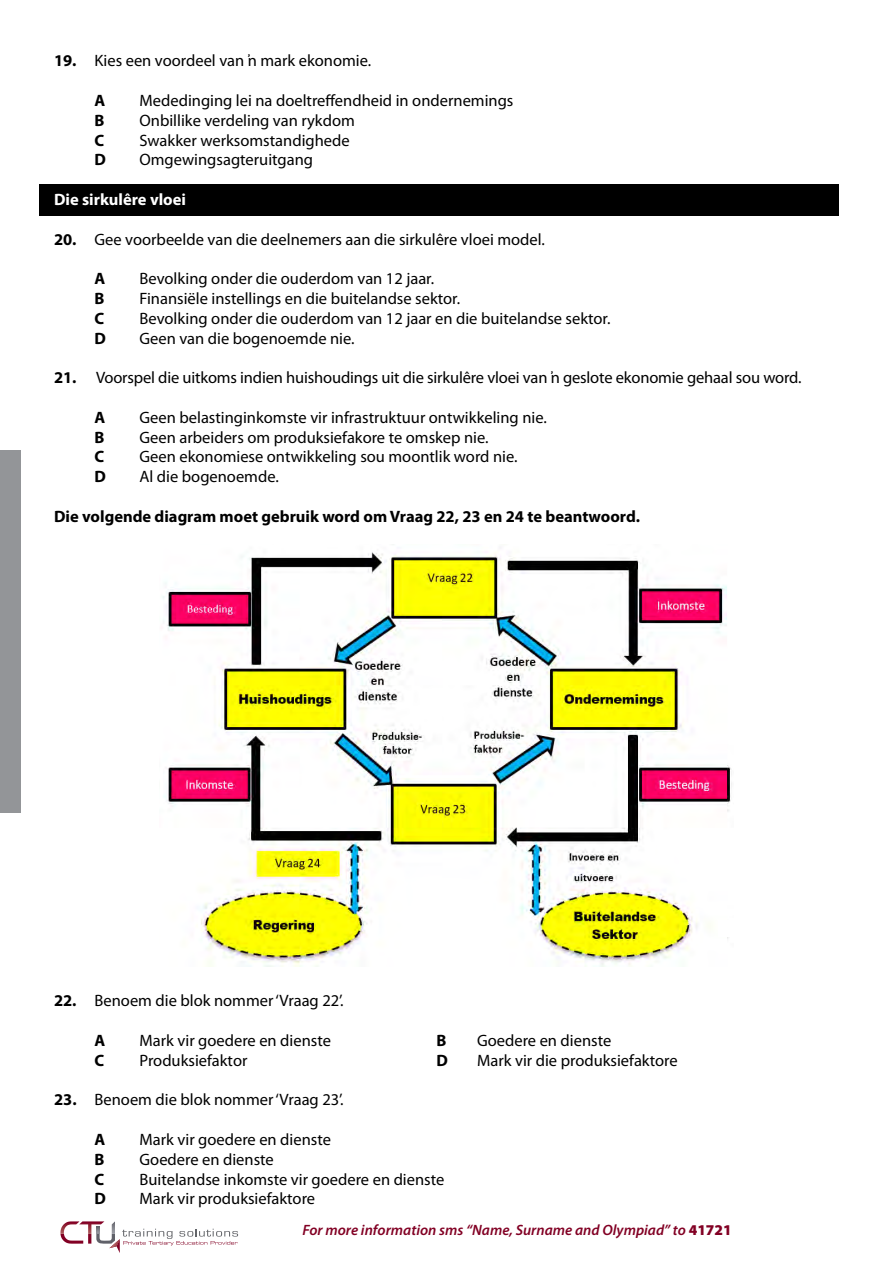
<style>
.page{position:relative;width:893px;height:1263px;background:#fff}
.page>*{position:absolute;margin:0;border:0;box-sizing:border-box;transform-origin:0 0}
.t1{font:16.5px "Myriad Pro";color:#000}
.t2{font:700 16.5px "Myriad Pro";color:#000}
.t3{font:700 16.5px "Myriad Pro";color:#fff}
.t4{font:italic 600 15px "Myriad Pro";color:#820024}
.s1{font-weight:700}
.s2{font-weight:900;font-style:normal}
</style>
<div class="page">
<div style="left:0;top:450px;width:21px;height:363px;background:#939598"></div>
<div style="left:40px;top:184px;width:799px;height:31px;background:#000"></div>
<img style="left:162px;top:551px;width:570px;height:416px">
<div style="left:718px;top:920px;width:18px;height:17px;background:#fff"></div>
<svg style="left:60px;top:1221px;width:178px;height:32px"></svg>
<p class="t1" style="left:54px;top:51px;width:319px"><span class="s1">19.</span> Kies een voordeel van ŉ mark ekonomie.</p>
<p class="t2" style="left:95px;top:90px;width:12px">A</p>
<p class="t1" style="left:140px;top:90px;width:375px">Mededinging lei na doeltreffendheid in ondernemings</p>
<p class="t2" style="left:95px;top:109px;width:11px">B</p>
<p class="t1" style="left:140px;top:110px;width:217px">Onbillike verdeling van rykdom</p>
<p class="t2" style="left:95px;top:129px;width:11px">C</p>
<p class="t1" style="left:140px;top:130px;width:212px">Swakker werksomstandighede</p>
<p class="t2" style="left:95px;top:149px;width:13px">D</p>
<p class="t1" style="left:140px;top:150px;width:175px">Omgewingsagteruitgang</p>
<p class="t3" style="left:54px;top:189px;width:134px">Die sirkulêre vloei</p>
<p class="t1" style="left:54px;top:229px;width:492px"><span class="s1">20.</span> Gee voorbeelde van die deelnemers aan die sirkulêre vloei model.</p>
<p class="t2" style="left:95px;top:268px;width:12px">A</p>
<p class="t1" style="left:140px;top:268px;width:296px">Bevolking onder die ouderdom van 12 jaar.</p>
<p class="t2" style="left:95px;top:288px;width:11px">B</p>
<p class="t1" style="left:140px;top:288px;width:322px">Finansiële instellings en die buitelandse sektor.</p>
<p class="t2" style="left:95px;top:307px;width:11px">C</p>
<p class="t1" style="left:140px;top:308px;width:472px">Bevolking onder die ouderdom van 12 jaar en die buitelandse sektor.</p>
<p class="t2" style="left:95px;top:327px;width:13px">D</p>
<p class="t1" style="left:140px;top:328px;width:217px">Geen van die bogenoemde nie.</p>
<p class="t1" style="left:54px;top:367px;width:749px"><span class="s1">21.</span> Voorspel die uitkoms indien huishoudings uit die sirkulêre vloei van ŉ geslote ekonomie gehaal sou word.</p>
<p class="t2" style="left:95px;top:406px;width:12px">A</p>
<p class="t1" style="left:140px;top:407px;width:409px">Geen belastinginkomste vir infrastruktuur ontwikkeling nie.</p>
<p class="t2" style="left:95px;top:426px;width:11px">B</p>
<p class="t1" style="left:140px;top:427px;width:351px">Geen arbeiders om produksiefakore te omskep nie.</p>
<p class="t2" style="left:95px;top:446px;width:11px">C</p>
<p class="t1" style="left:140px;top:447px;width:379px">Geen ekonomiese ontwikkeling sou moontlik word nie.</p>
<p class="t2" style="left:95px;top:466px;width:13px">D</p>
<p class="t1" style="left:140px;top:466px;width:141px">Al die bogenoemde.</p>
<p class="t2" style="left:54px;top:505px;width:587px">Die volgende diagram moet gebruik word om Vraag 22, 23 en 24 te beantwoord.</p>
<p class="t1" style="left:54px;top:991px;width:291px"><span class="s1">22.</span> Benoem die blok nommer ‘Vraag 22’.</p>
<p class="t2" style="left:95px;top:1029px;width:12px">A</p>
<p class="t1" style="left:140px;top:1030px;width:193px">Mark vir goedere en dienste</p>
<p class="t2" style="left:437px;top:1029px;width:11px">B</p>
<p class="t1" style="left:477px;top:1030px;width:136px">Goedere en dienste</p>
<p class="t2" style="left:95px;top:1049px;width:11px">C</p>
<p class="t1" style="left:140px;top:1050px;width:109px">Produksiefaktor</p>
<p class="t2" style="left:437px;top:1049px;width:13px">D</p>
<p class="t1" style="left:477px;top:1050px;width:202px">Mark vir die produksiefaktore</p>
<p class="t1" style="left:54px;top:1090px;width:291px"><span class="s1">23.</span> Benoem die blok nommer ‘Vraag 23’.</p>
<p class="t2" style="left:95px;top:1128px;width:12px">A</p>
<p class="t1" style="left:140px;top:1129px;width:193px">Mark vir goedere en dienste</p>
<p class="t2" style="left:95px;top:1148px;width:11px">B</p>
<p class="t1" style="left:140px;top:1149px;width:136px">Goedere en dienste</p>
<p class="t2" style="left:95px;top:1168px;width:11px">C</p>
<p class="t1" style="left:140px;top:1169px;width:306px">Buitelandse inkomste vir goedere en dienste</p>
<p class="t2" style="left:95px;top:1188px;width:13px">D</p>
<p class="t1" style="left:140px;top:1189px;width:177px">Mark vir produksiefaktore</p>
<p class="t4" style="left:302px;top:1220px;width:431px">For more information sms “Name, Surname and Olympiad” to <span class="s2">41721</span></p>
</div>
